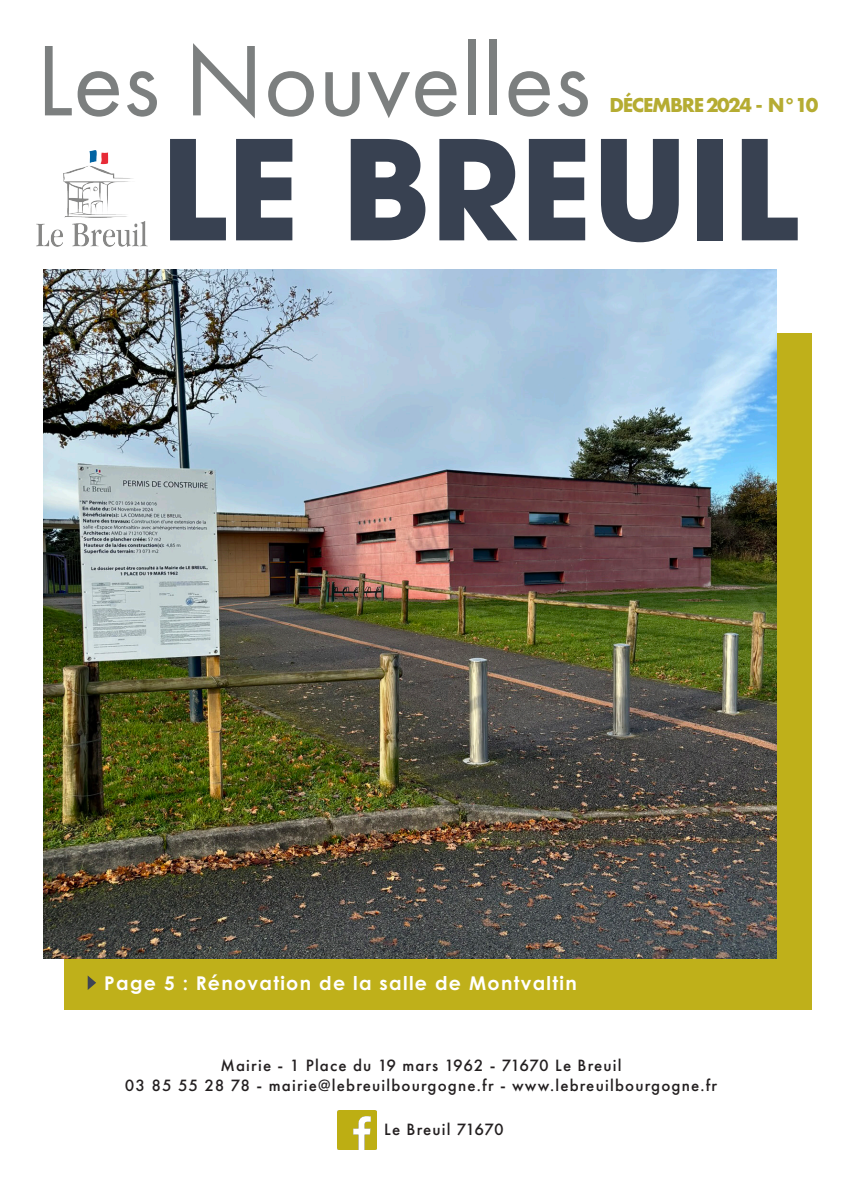
<style>
.page{position:relative;width:842px;height:1191px;background:#fff}
.page>*{position:absolute;margin:0;border:0;box-sizing:border-box;transform-origin:0 0}
.t1{font:700 137px "ITC Avant Garde Pro";color:#384151}
.t2{font:104px "Futura PT";color:#7c7f7f}
.t3{font:700 21px "Futura PT";letter-spacing:-.06em;color:#b5ac32}
.t4{font:700 19px "Century Gothic Pro";letter-spacing:.07em;color:#fff}
.t5{font:500 17px "Futura PT";letter-spacing:.07em;color:#231f20}
</style>
<div class="page">
<div style="left:65px;top:333px;width:747px;height:676px;background:#bfb01a"></div>
<img style="left:36px;top:150px;width:111px;height:97px">
<svg style="left:88px;top:976px;width:8px;height:14px"></svg>
<img style="left:337px;top:1110px;width:40px;height:39px">
<img style="left:44px;top:269px;width:733px;height:689px">
<p class="t2" style="left:36px;top:19px;width:556px">Les Nouvelles</p>
<p class="t3" style="left:610px;top:92px;width:210px">DÉCEMBRE 2024 - N°10</p>
<p class="t1" style="left:160px;top:98px;width:640px">LE BREUIL</p>
<p class="t4" style="left:104px;top:971px;width:474px">Page 5 : Rénovation de la salle de Montvaltin</p>
<p class="t5" style="left:220px;top:1055px;width:403px">Mairie - 1 Place du 19 mars 1962 - 71670 Le Breuil</p>
<p class="t5" style="left:125px;top:1075px;width:594px">03 85 55 28 78 - mairie@lebreuilbourgogne.fr - www.lebreuilbourgogne.fr</p>
<p class="t5" style="left:384px;top:1119px;width:121px">Le Breuil 71670</p>
</div>
